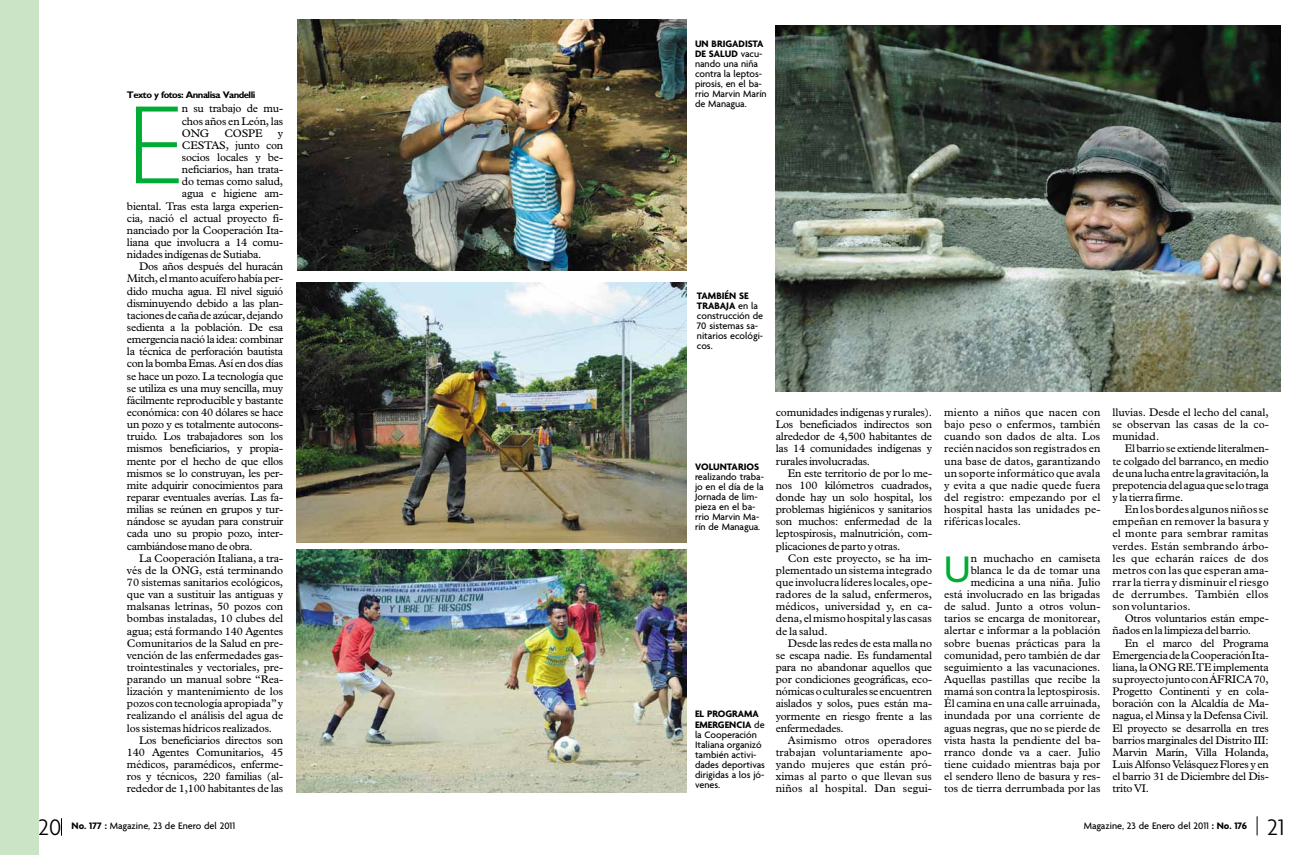
<style>
.page{position:relative;width:1296px;height:855px;background:#fff}
.page>*{position:absolute;margin:0;border:0;box-sizing:border-box;transform-origin:0 0}
.t1{font:300 112.5px "Gill Sans";color:#00ac34}
.t2{font:37.4px "Gill Sans";color:#00ac34}
.t3{font:300 24.3px "Agenda";color:#000}
.t4{font:11.1px/12.1px "Plantin";letter-spacing:-.02em;color:#000;text-align:justify}
.t5{font:11.1px/12.1px "Plantin";color:#000;text-align:right}
.t6{font:500 10.1px/10.1px "Agenda";color:#000}
.t7{font:700 10.1px "Agenda";color:#000}
.t8{font:700 9.6px "Gill Sans";letter-spacing:-.055em;color:#000}
.s1{font-weight:700}
</style>
<div class="page">
<svg style="left:61px;top:818px;width:1px;height:18px"></svg>
<svg style="left:1257px;top:816px;width:1px;height:19px"></svg>
<img style="left:298px;top:19px;width:389px;height:251px">
<img style="left:297px;top:282px;width:390px;height:260px">
<img style="left:297px;top:549px;width:390px;height:244px">
<div style="left:0;top:0;width:38px;height:855px;background:#cbe4c5"></div>
<img style="left:776px;top:26px;width:505px;height:366px">
<p class="t8" style="left:127px;top:89px;width:130px">Texto y fotos: Annalisa Vandelli</p>
<h1 class="t1" style="left:127px;top:82px;width:57px">E</h1>
<p class="t4" style="left:182px;top:103px;width:103px">n su trabajo de mu&shy;chos años en León, las ONG</p>
<p class="t4" style="left:224px;top:127px;width:40px">COSPE</p>
<p class="t4" style="left:278px;top:127px;width:7px">y</p>
<p class="t4" style="left:182px;top:139px;width:103px">CESTAS, junto con</p>
<p class="t4" style="left:182px;top:151px;width:103px">socios locales y be-</p>
<p class="t4" style="left:182px;top:163px;width:103px">neficiarios, han trata-</p>
<p class="t4" style="left:182px;top:176px;width:103px">do temas como salud,</p>
<p class="t4" style="left:182px;top:188px;width:103px">agua e higiene am-</p>
<p class="t4" style="left:127px;top:200px;width:158px">biental. Tras esta larga experien-</p>
<p class="t4" style="left:127px;top:212px;width:158px">cia, nació el actual proyecto fi-</p>
<p class="t4" style="left:127px;top:224px;width:158px">nanciado por la Cooperación Ita-</p>
<p class="t4" style="left:127px;top:236px;width:158px">liana que involucra a 14 comu-</p>
<p class="t4" style="left:127px;top:248px;width:136px">nidades indígenas de Sutiaba.</p>
<p class="t4" style="left:139px;top:261px;width:146px">Dos años después del huracán</p>
<p class="t4" style="left:127px;top:273px;width:158px">Mitch, el manto acuífero había per-</p>
<p class="t4" style="left:127px;top:285px;width:158px">dido mucha agua. El nivel siguió</p>
<p class="t4" style="left:127px;top:297px;width:158px">disminuyendo debido a las plan-</p>
<p class="t4" style="left:127px;top:309px;width:158px">taciones de caña de azúcar, dejando</p>
<p class="t4" style="left:127px;top:321px;width:158px">sedienta a la población. De esa</p>
<p class="t4" style="left:127px;top:333px;width:158px">emergencia nació la idea: combinar</p>
<p class="t4" style="left:127px;top:346px;width:158px">la técnica de perforación bautista</p>
<p class="t4" style="left:127px;top:358px;width:158px">con labomba Emas. Así endos días</p>
<p class="t4" style="left:127px;top:370px;width:158px">se hace un pozo. La tecnología que</p>
<p class="t4" style="left:127px;top:382px;width:158px">se utiliza es una muy sencilla, muy</p>
<p class="t4" style="left:127px;top:394px;width:158px">fácilmente reproducible y bastante</p>
<p class="t4" style="left:127px;top:406px;width:158px">económica: con 40 dólares se hace</p>
<p class="t4" style="left:127px;top:418px;width:158px">un pozo y es totalmente autocons-</p>
<p class="t4" style="left:127px;top:431px;width:158px">truido. Los trabajadores son los</p>
<p class="t4" style="left:127px;top:443px;width:158px">mismos beneficiarios, y propia-</p>
<p class="t4" style="left:127px;top:455px;width:158px">mente por el hecho de que ellos</p>
<p class="t4" style="left:127px;top:467px;width:158px">mismos se lo construyan, les per-</p>
<p class="t4" style="left:127px;top:479px;width:158px">mite adquirir conocimientos para</p>
<p class="t4" style="left:127px;top:491px;width:158px">reparar eventuales averías. Las fa-</p>
<p class="t4" style="left:127px;top:503px;width:158px">milias se reúnen en grupos y tur-</p>
<p class="t4" style="left:127px;top:516px;width:158px">nándose se ayudan para construir</p>
<p class="t4" style="left:127px;top:528px;width:158px">cada uno su propio pozo, inter-</p>
<p class="t4" style="left:127px;top:540px;width:127px">cambiándose mano de obra.</p>
<p class="t4" style="left:139px;top:552px;width:146px">La Cooperación Italiana, a tra-</p>
<p class="t4" style="left:127px;top:564px;width:158px">vés de la ONG, está terminando</p>
<p class="t4" style="left:127px;top:576px;width:158px">70 sistemas sanitarios ecológicos,</p>
<p class="t4" style="left:127px;top:588px;width:158px">que van a sustituir las antiguas y</p>
<p class="t4" style="left:127px;top:601px;width:158px">malsanas letrinas, 50 pozos con</p>
<p class="t4" style="left:127px;top:613px;width:158px">bombas instaladas, 10 clubes del</p>
<p class="t4" style="left:127px;top:625px;width:158px">agua; está formando 140 Agentes</p>
<p class="t4" style="left:127px;top:637px;width:158px">Comunitarios de la Salud en pre-</p>
<p class="t4" style="left:127px;top:649px;width:158px">vención de las enfermedades gas-</p>
<p class="t4" style="left:127px;top:661px;width:158px">trointestinales y vectoriales, pre-</p>
<p class="t4" style="left:127px;top:673px;width:158px">parando un manual sobre “Rea -</p>
<p class="t4" style="left:127px;top:686px;width:158px">lización y mantenimiento de los</p>
<p class="t4" style="left:127px;top:698px;width:158px">pozos con tecnología apropiada”y</p>
<p class="t4" style="left:127px;top:710px;width:158px">realizando el análisis del agua de</p>
<p class="t4" style="left:127px;top:722px;width:147px">los sistemas hídricos realizados.</p>
<p class="t4" style="left:139px;top:734px;width:146px">Los beneficiarios directos son</p>
<p class="t4" style="left:127px;top:746px;width:158px">140 Agentes Comunitarios, 45</p>
<p class="t4" style="left:127px;top:758px;width:158px">médicos, paramédicos, enferme-</p>
<p class="t4" style="left:127px;top:770px;width:158px">ros y técnicos, 220 familias (al-</p>
<p class="t4" style="left:127px;top:783px;width:158px">rededor de 1,100 habitantes de las</p>
<p class="t6" style="left:695px;top:38px;width:73px"><span class="s1">UN BRIGADISTA<br>DE SALUD</span> vac u - nando una niña contra la leptos&shy;pirosis, en el ba&shy;rrio Marvin Marín de Managua.</p>
<p class="t6" style="left:697px;top:290px;width:68px"><span class="s1">TAMBIÉN SE<br>TRABA JA</span> en la construcción de<br>70 sistemas sa&shy;nitarios ecológi&shy;cos .</p>
<p class="t7" style="left:695px;top:460px;width:66px">VO L U N TA R I OS</p>
<p class="t6" style="left:695px;top:471px;width:70px">realizando traba&shy;jo en el día de la<br>Jornada de lim&shy;pieza en el ba&shy;rrio Marvin Ma&shy;rín de Managua.</p>
<p class="t6" style="left:695px;top:709px;width:72px"><span class="s1">EL PROGRAMA<br>E M E RG E N C I A</span> de la Cooperación<br>Italiana organizó también activi&shy;dades deportivas dirigidas a los jó&shy;ve n e s .</p>
<p class="t4" style="left:776px;top:406px;width:158px">comunidades indígenas y rurales).<br>Los beneficiados indirectos son alrededor de 4,500 habitantes de las 14 comunidades indígenas y rurales involucradas.</p>
<p class="t4" style="left:776px;top:467px;width:158px;text-indent:12px">En este territorio de por lo me&shy;nos 100 kilómetros cuadrados, donde hay un solo hospital, los problemas higiénicos y sanitarios son muchos: enfermedad de la leptospirosis, malnutrición, com&shy;plicaciones de parto y otras.</p>
<p class="t4" style="left:776px;top:552px;width:158px;text-indent:12px">Con este proyecto, se ha im&shy;plementado un sistema integrado que involucra líderes locales, ope&shy;radores de la salud, enfermeros, médicos, universidad y, en ca&shy;dena, el mismo hospital y las casas de la salud.</p>
<p class="t4" style="left:776px;top:637px;width:158px;text-indent:12px">Desde las redes de esta malla no se escapa nadie. Es fundamental para no abandonar aquellos que por condiciones geográficas, eco&shy;nómicas o culturales se encuentren aislados y solos, pues están ma&shy;yormente en riesgo frente a las enfer medades.</p>
<p class="t4" style="left:776px;top:734px;width:158px;text-indent:12px">Asimismo otros operadores trabajan voluntariamente apo&shy;yando mujeres que están pró&shy;ximas al parto o que llevan sus niños al hospital. Dan segui-</p>
<p class="t4" style="left:944px;top:406px;width:158px">miento a niños que nacen con bajo peso o enfermos, también cuando son dados de alta. Los recién nacidos son registrados en una base de datos, garantizando un soporte informático que avala y evita a que nadie quede fuera del registro: empezando por el hospital hasta las unidades pe&shy;riféricas locales.</p>
<h2 class="t2" style="left:944px;top:548px;width:28px">U</h2>
<p class="t5" style="left:944px;top:552px;width:158px">n muchacho en camiseta blanca le da de tomar una medicina a una niña. Julio<br>está involucrado en las brigadas de salud. Junto a otros volun&shy;tarios se encarga de monitorear, alertar e informar a la población sobre buenas prácticas para la comunidad, pero también de dar seguimiento a las vacunaciones.<br>Aquellas pastillas que recibe la mamá son contra la leptospirosis.<br>Él camina en una calle arruinada, inundada por una corriente de aguas negras, que no se pierde de vista hasta la pendiente del ba&shy;rranco donde va a caer. Julio tiene cuidado mientras baja por el sendero lleno de basura y res&shy;tos de tierra derrumbada por las</p>
<p class="t4" style="left:1113px;top:406px;width:158px">lluvias. Desde el lecho del canal, se observan las casas de la co&shy;munidad.</p>
<p class="t4" style="left:1113px;top:443px;width:158px;text-indent:12px">El barrio se extiende literalmen&shy;te colgado del barranco, en medio de una lucha entre la gravitación, la prepotencia del agua que se lo traga y la tierra firme.</p>
<p class="t4" style="left:1113px;top:503px;width:158px;text-indent:12px">En los bordes algunos niños se empeñan en remover la basura y el monte para sembrar ramitas verdes. Están sembrando árbo&shy;les que echarán raíces de dos metros con las que esperan ama&shy;rrar la tierra y disminuir el riesgo de derrumbes. También ellos son voluntarios.</p>
<p class="t4" style="left:1113px;top:613px;width:158px;text-indent:12px">Otros voluntarios están empe&shy;ñados en la limpieza del barrio.</p>
<p class="t4" style="left:1113px;top:637px;width:158px;text-indent:12px">En el marco del Programa Emergencia de la Cooperación Ita&shy;liana,la ONGRE.TEimplementa su proyecto junto con ÁFRICA 70, Progetto Continenti y en cola&shy;boración con la Alcaldía de Ma&shy;nagua, el Minsa y la Defensa Civil.<br>El proyecto se desarrolla en tres barrios marginales del Distrito III:<br>Marvin Marín, Villa Holanda, Luis Alfonso Velásquez Flores y en el barrio 31 de Diciembre del Dis&shy;trito VI.</p>
<h3 class="t3" style="left:38px;top:813px;width:25px">20</h3>
<p class="t6" style="left:72px;top:821px;width:165px"><span class="s1">No. 177 :</span> Magazine, 23 de E n e ro del 2011</p>
<p class="t6" style="left:1084px;top:821px;width:165px">Magazine, 23 de E n e ro del 2011 <span class="s1">: No. 176</span></p>
<h3 class="t3" style="left:1267px;top:813px;width:19px">021</h3>
</div>
